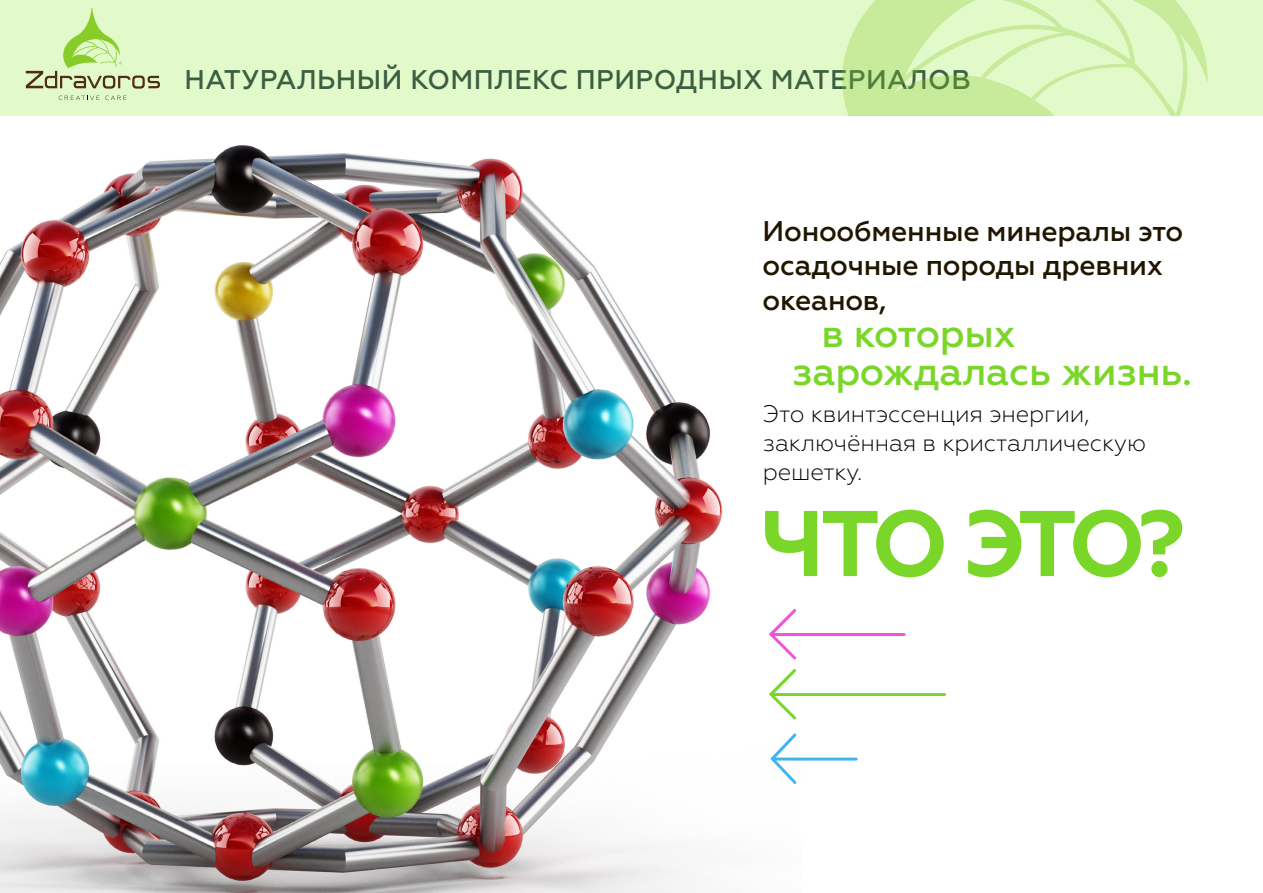
<style>
.page{position:relative;width:1263px;height:893px;background:#fff}
.page>*{position:absolute;margin:0;border:0;box-sizing:border-box;transform-origin:0 0}
.t1{font:700 93px "Geometria";letter-spacing:-.1em;color:#7ad629}
.t2{font:500 39px/37.5px "Geometria";letter-spacing:-.01em;color:#7ad629}
.t3{font:500 28.5px/34.2px "Geometria";letter-spacing:-.01em;color:#201600}
.t4{font:500 27px "Geometria";letter-spacing:.015em;color:#3c5f42}
.t5{font:300 24px/28.8px "Geometria";letter-spacing:-.01em;color:#000}
</style>
<div class="page">
<img style="left:0;top:145px;width:723px;height:748px">
<div style="left:0;top:0;width:1263px;height:116px;background:#e2f9ca"></div>
<svg style="left:26px;top:8px;width:134px;height:81px"></svg>
<svg style="left:59px;top:96px;width:67px;height:4px"></svg>
<svg style="left:842px;top:0;width:365px;height:116px"></svg>
<svg style="left:769px;top:609px;width:136px;height:51px"></svg>
<svg style="left:770px;top:733px;width:87px;height:51px"></svg>
<svg style="left:769px;top:669px;width:177px;height:51px"></svg>
<p class="t4" style="left:185px;top:64px;width:788px">НАТУРАЛЬНЫЙ КОМПЛЕКС ПРИРОДНЫХ МАТЕРИАЛОВ</p>
<p class="t3" style="left:762px;top:214px;width:422px">Ионообменные минералы это осадочные породы древних океанов,</p>
<h2 class="t2" style="left:792px;top:315px;width:401px;text-indent:29px">в которых зарождалась жизнь.</h2>
<p class="t5" style="left:763px;top:399px;width:385px">Это квинтэссенция энергии, заключённая в кристаллическую решетку.</p>
<h1 class="t1" style="left:760px;top:488px;width:426px">ЧТО ЭТО?</h1>
</div>
